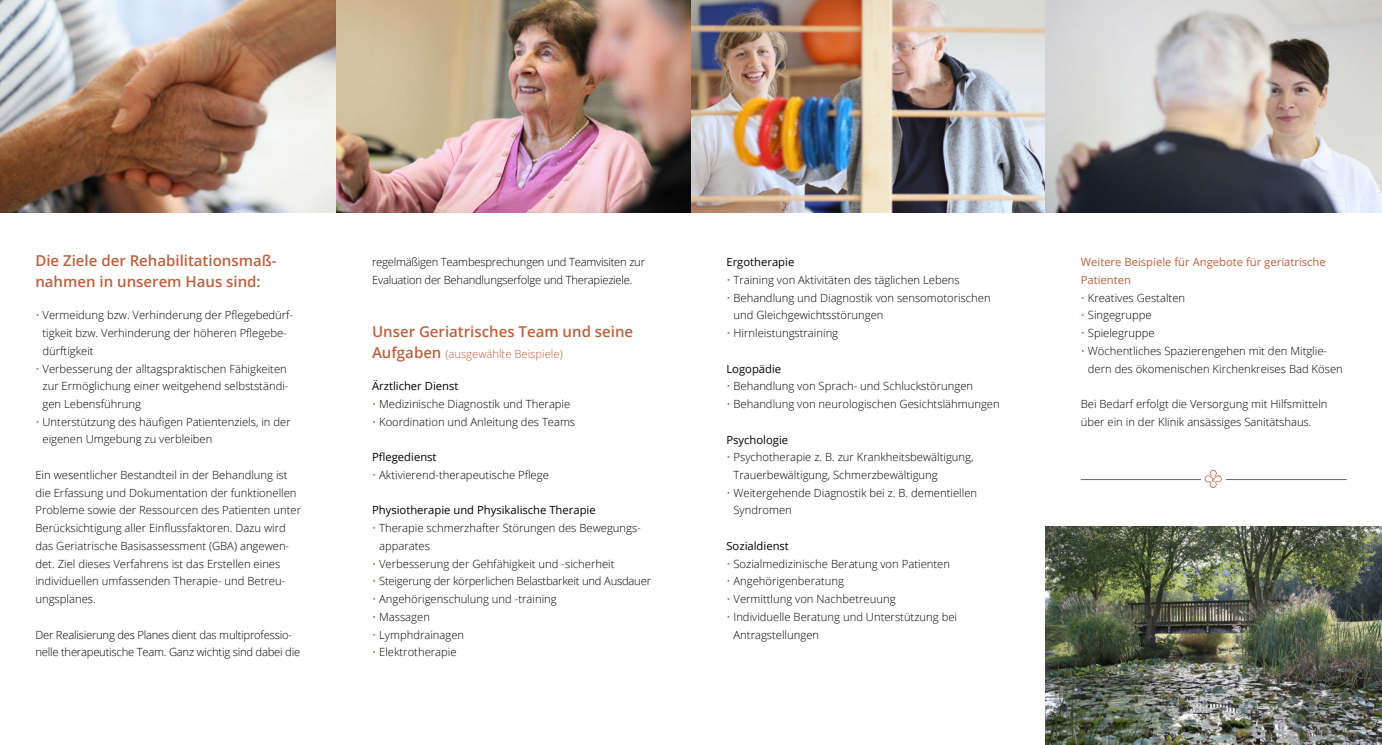
<style>
.page{position:relative;width:1382px;height:745px;background:#fff}
.page>*{position:absolute;margin:0;border:0;box-sizing:border-box;transform-origin:0 0}
.t1{font:600 15px/21.2px "Open Sans";color:#bb613e}
.t2{font:300 11.25px/17.8px "Open Sans";color:#000}
.t3{font:300 11.25px/17.8px "Open Sans";letter-spacing:-.02em;color:#000}
.t4{font:11.25px "Open Sans";color:#000}
.t5{font:11.25px/17.8px "Open Sans";color:#bb613e}
.t6{font:300 11.25px "Open Sans";color:#bb613e}
.s1{color:#bb613e}
.s2{font-weight:600;font-size:15px}
</style>
<div class="page">
<img style="left:0;top:0;width:337px;height:213px">
<img style="left:337px;top:0;width:354px;height:213px">
<img style="left:691px;top:0;width:354px;height:213px">
<svg style="left:1045px;top:0;width:337px;height:213px"></svg>
<img style="left:1045px;top:526px;width:337px;height:218px">
<hr style="left:1081px;top:479px;width:265px;height:1px;background:#786168">
<div style="left:1201px;top:466px;width:24px;height:25px;background:#fff"></div>
<svg style="left:1205px;top:469px;width:17px;height:18px"></svg>
<h1 class="t1" style="left:35px;top:249px;width:243px">Die Ziele der Rehabilitationsmaß&shy;nahmen in unserem Haus sind:</h1>
<p class="t2" style="left:43px;top:306px;width:252px;text-indent:-7px"><span class="s1">•</span> Vermeidung bzw. Verhinderung der Pflegebedürf&shy;tigkeit bzw. Verhinderung der höheren Pflegebe&shy;dürftigkeit</p>
<p class="t2" style="left:43px;top:359px;width:247px;text-indent:-7px"><span class="s1">•</span> Verbesserung der alltagspraktischen Fähigkeiten zur Ermöglichung einer weitgehend selbstständi&shy;gen Lebensführung</p>
<p class="t2" style="left:43px;top:412px;width:250px;text-indent:-7px"><span class="s1">•</span> Unterstützung des häufigen Patientenziels, in der eigenen Umgebung zu verbleiben</p>
<p class="t2" style="left:35px;top:465px;width:267px">Ein wesentlicher Bestandteil in der Behandlung ist die Erfassung und Dokumentation der funktionellen Probleme sowie der Ressourcen des Patienten unter Berücksichtigung aller Einflussfaktoren. Dazu wird das Geriatrische Basisassessment (GBA) angewen&shy;det. Ziel dieses Verfahrens ist das Erstellen eines individuellen umfassenden Therapie- und Betreu&shy;ungsplanes.</p>
<p class="t3" style="left:35px;top:625px;width:266px">Der Realisierung des Planes dient das multiprofessio&shy;nelle therapeutische Team. Ganz wichtig sind dabei die</p>
<p class="t3" style="left:372px;top:252px;width:275px">regelmäßigen Teambesprechungen und Teamvisiten zur<br>Evaluation der Behandlungserfolge und Therapieziele.</p>
<h1 class="t1" style="left:372px;top:320px;width:263px">Unser Geriatrisches Team und seine</h1>
<p class="t6" style="left:372px;top:346px;width:192px"><span class="s2">Aufgaben</span> (ausgewählte Beispiele)</p>
<p class="t4" style="left:372px;top:378px;width:88px">Ärztlicher Dienst</p>
<p class="t2" style="left:372px;top:394px;width:200px"><span class="s1">•</span> Medizinische Diagnostik und Therapie</p>
<p class="t2" style="left:372px;top:412px;width:205px"><span class="s1">•</span> Koordination und Anleitung des Teams</p>
<p class="t4" style="left:372px;top:449px;width:66px">Pflegedienst</p>
<p class="t2" style="left:372px;top:465px;width:178px"><span class="s1">•</span> Aktivierend-therapeutische Pflege</p>
<p class="t4" style="left:372px;top:502px;width:225px">Physiotherapie und Physikalische Therapie</p>
<p class="t2" style="left:379px;top:518px;width:262px;text-indent:-7px"><span class="s1">•</span> Therapie schmerzhafter Störungen des Bewegungs&shy;apparates</p>
<p class="t2" style="left:372px;top:554px;width:244px"><span class="s1">•</span> Verbesserung der Gehfähigkeit und -sicherheit</p>
<p class="t3" style="left:372px;top:571px;width:280px"><span class="s1">•</span> Steigerung der körperlichen Belastbarkeit und Ausdauer</p>
<p class="t2" style="left:372px;top:589px;width:186px"><span class="s1">•</span> Angehörigenschulung und -training</p>
<p class="t2" style="left:372px;top:607px;width:59px"><span class="s1">•</span> Massagen</p>
<p class="t2" style="left:372px;top:625px;width:94px"><span class="s1">•</span> Lymphdrainagen</p>
<p class="t2" style="left:372px;top:642px;width:86px"><span class="s1">•</span> Elektrotherapie</p>
<p class="t4" style="left:726px;top:254px;width:69px">Ergotherapie</p>
<p class="t2" style="left:726px;top:270px;width:235px"><span class="s1">•</span> Training von Aktivitäten des täglichen Lebens</p>
<p class="t2" style="left:733px;top:288px;width:259px;text-indent:-7px"><span class="s1">•</span> Behandlung und Diagnostik von sensomotorischen und Gleichgewichtsstörungen</p>
<p class="t2" style="left:726px;top:323px;width:113px"><span class="s1">•</span> Hirnleistungstraining</p>
<p class="t4" style="left:726px;top:360px;width:56px">Logopädie</p>
<p class="t2" style="left:726px;top:377px;width:248px"><span class="s1">•</span> Behandlung von Sprach- und Schluckstörungen</p>
<p class="t2" style="left:726px;top:394px;width:275px"><span class="s1">•</span> Behandlung von neurologischen Gesichtslähmungen</p>
<p class="t4" style="left:726px;top:431px;width:63px">Psychologie</p>
<p class="t2" style="left:733px;top:447px;width:241px;text-indent:-7px"><span class="s1">•</span> Psychotherapie z. B. zur Krankheitsbewältigung,<br>Trauerbewältigung, Schmerzbewältigung</p>
<p class="t2" style="left:733px;top:483px;width:245px;text-indent:-7px"><span class="s1">•</span> Weitergehende Diagnostik bei z. B. dementiellen<br>Syndromen</p>
<p class="t4" style="left:726px;top:537px;width:64px">Sozialdienst</p>
<p class="t2" style="left:726px;top:554px;width:225px"><span class="s1">•</span> Sozialmedizinische Beratung von Patienten</p>
<p class="t2" style="left:726px;top:571px;width:119px"><span class="s1">•</span> Angehörigenberatung</p>
<p class="t2" style="left:726px;top:589px;width:171px"><span class="s1">•</span> Vermittlung von Nachbetreuung</p>
<p class="t2" style="left:733px;top:607px;width:225px;text-indent:-7px"><span class="s1">•</span> Individuelle Beratung und Unterstützung bei<br>Antragstellungen</p>
<p class="t5" style="left:1081px;top:253px;width:247px">Weitere Beispiele für Angebote für geriatrische<br>Patienten</p>
<p class="t2" style="left:1081px;top:288px;width:106px"><span class="s1">•</span> Kreatives Gestalten</p>
<p class="t2" style="left:1081px;top:306px;width:72px"><span class="s1">•</span> Singegruppe</p>
<p class="t2" style="left:1081px;top:323px;width:75px"><span class="s1">•</span> Spielegruppe</p>
<p class="t2" style="left:1088px;top:341px;width:256px;text-indent:-7px"><span class="s1">•</span> Wöchentliches Spazierengehen mit den Mitglie&shy;dern des ökomenischen Kirchenkreises Bad Kösen</p>
<p class="t2" style="left:1081px;top:394px;width:248px">Bei Bedarf erfolgt die Versorgung mit Hilfsmitteln über ein in der Klinik ansässiges Sanitätshaus.</p>
</div>
